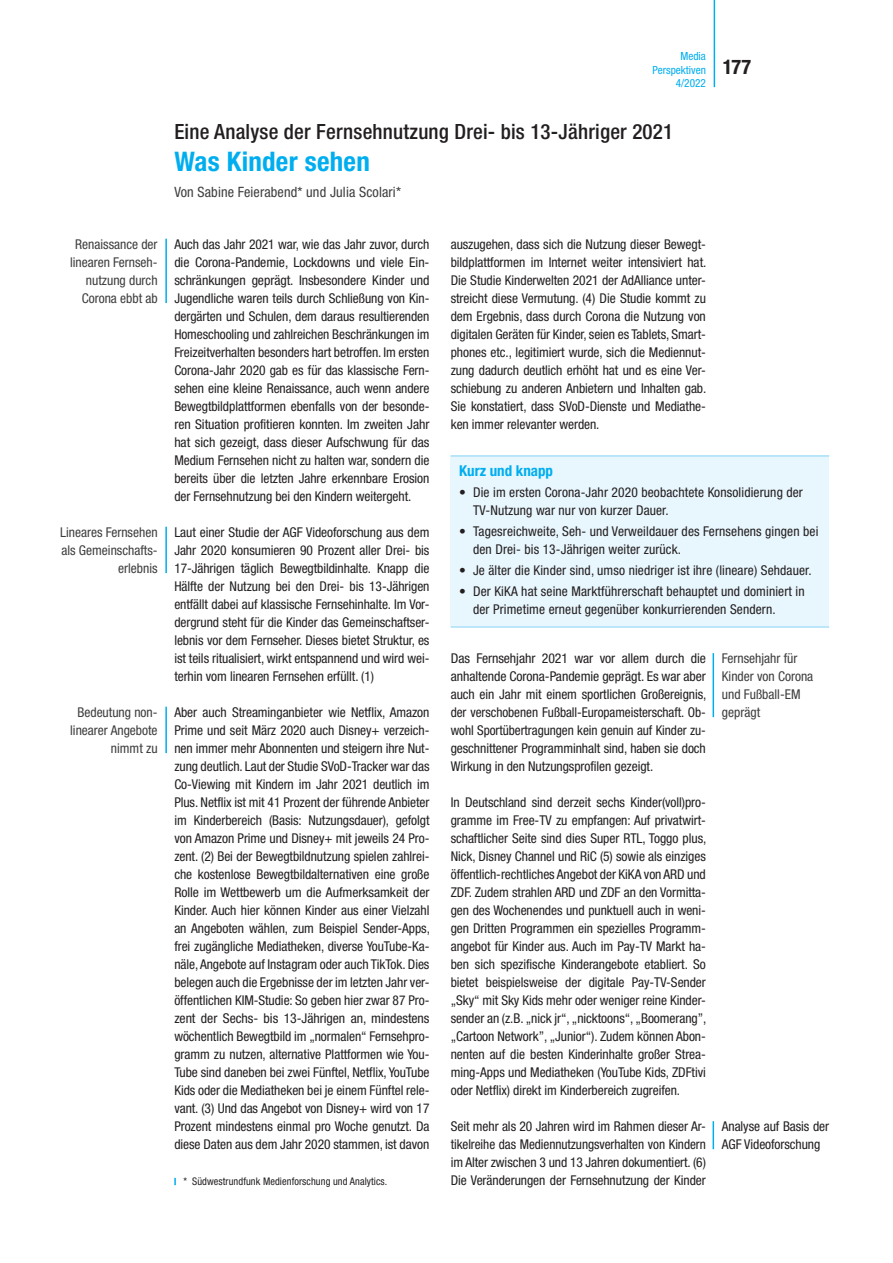
<style>
.page{position:relative;width:893px;height:1263px;background:#fff}
.page>*{position:absolute;margin:0;border:0;box-sizing:border-box;transform-origin:0 0}
.t1{font:700 condensed 27px "Helvetica Neue LT Std";letter-spacing:.01em;color:#00aeef}
.t2{font:500 condensed 21px "Helvetica Neue LT Std";letter-spacing:.01em;color:#231f20}
.t3{font:700 condensed 20.25px "Helvetica Neue LT Std";color:#231f20}
.t4{font:700 condensed 15px "Helvetica Neue LT Std";color:#00aeef}
.t5{font:condensed 14.25px "Helvetica Neue LT Std";letter-spacing:.01em;color:#3e3e3f}
.t6{font:condensed 13.5px/18px "Helvetica Neue LT Std";letter-spacing:-.005em;color:#231f20;text-align:justify}
.t7{font:condensed 13.5px/18px "Helvetica Neue LT Std";color:#3e3e3f;text-align:right}
.t8{font:condensed 11.25px/13.5px "Helvetica Neue LT Std";color:#00aeef;text-align:right}
.t9{font:condensed 10.5px "Helvetica Neue LT Std";letter-spacing:.01em;color:#231f20}
</style>
<div class="page">
<hr style="left:714px;top:0;width:1px;height:87px;background:#00aeef">
<hr style="left:713px;top:653px;width:1px;height:64px;background:#00aeef">
<svg style="left:713px;top:1121px;width:1px;height:28px"></svg>
<hr style="left:165px;top:239px;width:2px;height:64px;background:#00aeef">
<hr style="left:165px;top:527px;width:2px;height:46px;background:#00aeef">
<hr style="left:165px;top:707px;width:2px;height:46px;background:#00aeef">
<div style="left:451px;top:456px;width:378px;height:171px;background:#e8f6fd"></div>
<hr style="left:451px;top:455px;width:378px;height:2px;background:#aae0f9">
<hr style="left:451px;top:626px;width:378px;height:2px;background:#aae0f9">
<svg style="left:174px;top:1178px;width:2px;height:7px"></svg>
<p class="t8" style="left:653px;top:49px;width:55px">Media<br>Perspektiven<br>4/2022</p>
<h3 class="t3" style="left:723px;top:54px;width:30px">177</h3>
<h2 class="t2" style="left:174px;top:119px;width:500px">Eine Analyse der Fernsehnutzung Drei- bis 13-Jähriger 2021</h2>
<h1 class="t1" style="left:174px;top:145px;width:197px">Was Kinder sehen</h1>
<p class="t5" style="left:174px;top:184px;width:228px">Von Sabine Feierabend* und Julia Scolari*</p>
<p class="t7" style="left:70px;top:235px;width:89px">Renaissance der linearen Fernseh&shy;nutzung durch<br>Corona ebbt ab</p>
<p class="t7" style="left:60px;top:523px;width:99px">Lineares Fernsehen als Gemeinschafts&shy;erlebnis</p>
<p class="t7" style="left:70px;top:703px;width:89px">Bedeutung non&shy;linearer Angebote nimmt zu</p>
<p class="t6" style="left:174px;top:235px;width:257px">Auch das Jahr 2021 war, wie das Jahr zuvor, durch die Corona-Pandemie, Lockdowns und viele Ein&shy;schränkungen geprägt. Insbesondere Kinder und Jugendliche waren teils durch Schließung von Kin&shy;dergärten und Schulen, dem daraus resultierenden Homeschooling und zahlreichen Beschränkungen im Freizeitverhalten besonders hart betroffen. Im ersten Corona-Jahr 2020 gab es für das klassische Fern&shy;sehen eine kleine Renaissance, auch wenn andere Bewegtbildplattformen ebenfalls von der besonde&shy;ren Situation profitieren konnten. Im zweiten Jahr hat sich gezeigt, dass dieser Aufschwung für das Medium Fernsehen nicht zu halten war, sondern die bereits über die letzten Jahre erkennbare Erosion der Fernsehnutzung bei den Kindern weitergeht.</p>
<p class="t6" style="left:174px;top:523px;width:257px">Laut einer Studie der AGF Videoforschung aus dem Jahr 2020 konsumieren 90 Prozent aller Drei- bis 17-Jährigen täglich Bewegtbildinhalte. Knapp die Hälfte der Nutzung bei den Drei- bis 13-Jährigen entfällt dabei auf klassische Fernsehinhalte. Im Vor&shy;dergrund steht für die Kinder das Gemeinschaftser&shy;lebnis vor dem Fernseher. Dieses bietet Struktur, es ist teils ritualisiert, wirkt entspannend und wird wei&shy;terhin vom linearen Fernsehen erfüllt. (1)</p>
<p class="t6" style="left:174px;top:703px;width:257px">Aber auch Streaminganbieter wie Netflix, Amazon Prime und seit März 2020 auch Disney+ verzeich&shy;nen immer mehr Abonnenten und steigern ihre Nut&shy;zung deutlich. Laut der Studie SVoD-Tracker war das Co-Viewing mit Kindern im Jahr 2021 deutlich im Plus. Netflix ist mit 41 Prozent der führende Anbieter im Kinderbereich (Basis: Nutzungsdauer), gefolgt von Amazon Prime und Disney+ mit jeweils 24 Pro&shy;zent. (2) Bei der Bewegtbildnutzung spielen zahlrei&shy;che kostenlose Bewegtbildalternativen eine große Rolle im Wettbewerb um die Aufmerksamkeit der Kinder. Auch hier können Kinder aus einer Vielzahl an Angeboten wählen, zum Beispiel Sender-Apps, frei zugängliche Mediatheken, diverse YouTube-Ka&shy;näle, Angebote auf Instagram oder auch TikTok. Dies belegen auch die Ergebnisse der im letzten Jahr ver&shy;öffentlichen KIM-Studie: So geben hier zwar 87 Pro&shy;zent der Sechs- bis 13-Jährigen an, mindestens wöchentlich Bewegtbild im „normalen“ Fernsehpro&shy;gramm zu nutzen, alternative Plattformen wie You-Tube sind daneben bei zwei Fünftel, Netflix, YouTube Kids oder die Mediatheken bei je einem Fünftel rele&shy;vant. (3) Und das Angebot von Disney+ wird von 17<br>Prozent mindestens einmal pro Woche genutzt. Da diese Daten aus dem Jahr 2020 stammen, ist davon</p>
<p class="t9" style="left:184px;top:1175px;width:205px">* Südwestrundfunk Medienforschung und Analytics.</p>
<p class="t6" style="left:451px;top:235px;width:257px">auszugehen, dass sich die Nutzung dieser Bewegt&shy;bildplattformen im Internet weiter intensiviert hat.<br>Die Studie Kinderwelten 2021 der AdAlliance unter&shy;streicht diese Vermutung. (4) Die Studie kommt zu dem Ergebnis, dass durch Corona die Nutzung von digitalen Geräten für Kinder, seien es Tablets, Smart&shy;phones etc., legitimiert wurde, sich die Mediennut&shy;zung dadurch deutlich erhöht hat und es eine Ver&shy;schiebung zu anderen Anbietern und Inhalten gab.<br>Sie konstatiert, dass SVoD-Dienste und Mediathe&shy;ken immer relevanter werden.</p>
<p class="t4" style="left:459px;top:462px;width:95px">Kurz und knapp</p>
<p class="t6" style="left:473px;top:483px;width:331px;text-indent:-14px">• Die im ersten Corona-Jahr 2020 beobachtete Konsolidierung der<br>TV-Nutzung war nur von kurzer Dauer.</p>
<p class="t6" style="left:473px;top:522px;width:347px;text-indent:-14px">• Tagesreichweite, Seh- und Verweildauer des Fernsehens gingen bei den Drei- bis 13-Jährigen weiter zurück.</p>
<p class="t6" style="left:459px;top:561px;width:354px">• Je älter die Kinder sind, umso niedriger ist ihre (lineare) Sehdauer.</p>
<p class="t6" style="left:473px;top:582px;width:333px;text-indent:-14px">• Der KiKA hat seine Marktführerschaft behauptet und dominiert in der Primetime erneut gegenüber konkurrierenden Sendern.</p>
<p class="t6" style="left:451px;top:649px;width:257px">Das Fernsehjahr 2021 war vor allem durch die anhaltende Corona-Pandemie geprägt. Es war aber auch ein Jahr mit einem sportlichen Großereignis, der verschobenen Fußball-Europameisterschaft. Ob&shy;wohl Sportübertragungen kein genuin auf Kinder zu&shy;geschnittener Programminhalt sind, haben sie doch Wirkung in den Nutzungsprofilen gezeigt.</p>
<p class="t6" style="left:451px;top:793px;width:257px">In Deutschland sind derzeit sechs Kinder(voll)pro&shy;gramme im Free-TV zu empfangen: Auf privatwirt&shy;schaftlicher Seite sind dies Super RTL, Toggo plus, Nick, Disney Channel und RiC (5) sowie als einziges öffentlich-rechtliches Angebot der KiKA von ARD und ZDF. Zudem strahlen ARD und ZDF an den Vormitta&shy;gen des Wochenendes und punktuell auch in weni&shy;gen Dritten Programmen ein spezielles Programm&shy;angebot für Kinder aus. Auch im Pay-TV Markt ha&shy;ben sich spezifische Kinderangebote etabliert. So bietet beispielsweise der digitale Pay-TV-Sender „Sky“ mit Sky Kids mehr oder weniger reine Kinder&shy;sender an (z.B. „nick jr“, „nicktoons“, „Boomerang”, „Cartoon Network”, „Junior“). Zudem können Abon&shy;nenten auf die besten Kinderinhalte großer Strea&shy;ming-Apps und Mediatheken (YouTube Kids, ZDFtivi oder Netflix) direkt im Kinderbereich zugreifen.</p>
<p class="t6" style="left:451px;top:1117px;width:257px">Seit mehr als 20 Jahren wird im Rahmen dieser Ar&shy;tikelreihe das Mediennutzungsverhalten von Kindern im Alter zwischen 3 und 13 Jahren dokumentiert. (6)<br>Die Veränderungen der Fernsehnutzung der Kinder</p>
<p class="t7" style="left:722px;top:649px;width:93px;text-align:left">Fernsehjahr für<br>Kinder von Corona und Fußball-EM geprägt</p>
<p class="t6" style="left:722px;top:1117px;width:109px">Analyse auf Basis der<br>AGF Videoforschung</p>
</div>
